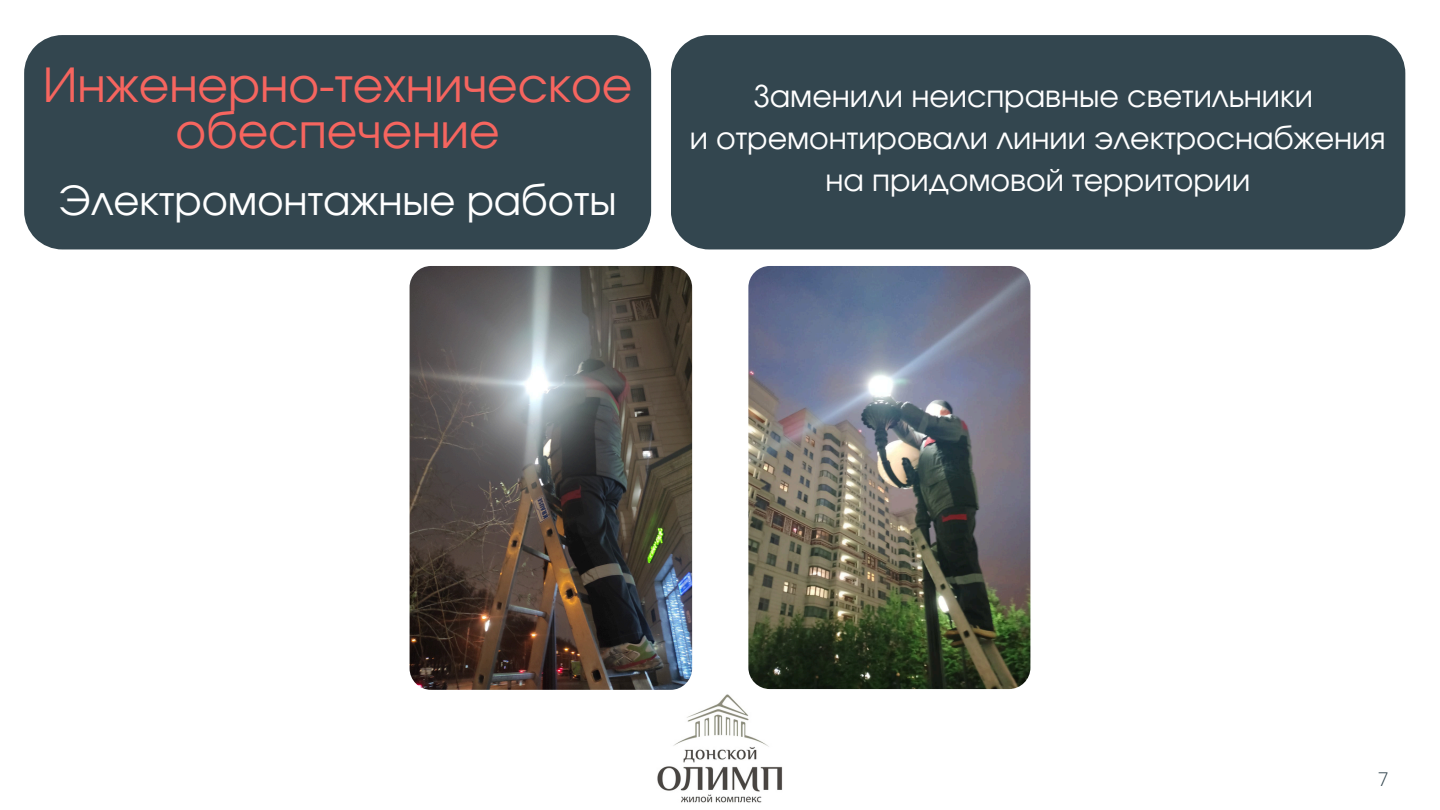
<style>
.page{position:relative;width:1440px;height:810px;background:#fff}
.page>*{position:absolute;margin:0;border:0;box-sizing:border-box;transform-origin:0 0}
.t1{font:47px/46.5px "Evolventa";color:#f6655f;text-align:center}
.t2{font:40px "Evolventa";color:#fff}
.t3{font:30px/42px "Evolventa";color:#fff;text-align:center}
.t4{font:300 19px "Open Sans";color:#33464f}
</style>
<div class="page">
<div style="left:671px;top:35px;width:734px;height:214px;background:#33464f"></div>
<div style="left:24px;top:35px;width:627px;height:214px;background:#33464f"></div>
<img style="left:410px;top:266px;width:282px;height:424px;border-radius:21px">
<img style="left:748px;top:266px;width:282px;height:423px;border-radius:21px">
<img style="left:657px;top:694px;width:126px;height:109px">
<p class="t1" style="left:43px;top:65px;width:591px">Инженерно-техническое обеспечение</p>
<p class="t2" style="left:59px;top:183px;width:560px">Электромонтажные работы</p>
<p class="t3" style="left:754px;top:77px;width:560px">Заменили неисправные светильники</p>
<p class="t3" style="left:690px;top:119px;width:697px">и отремонтировали линии электроснабжения на придомовой территории</p>
<p class="t4" style="left:1378px;top:765px;width:12px">7</p>
</div>
